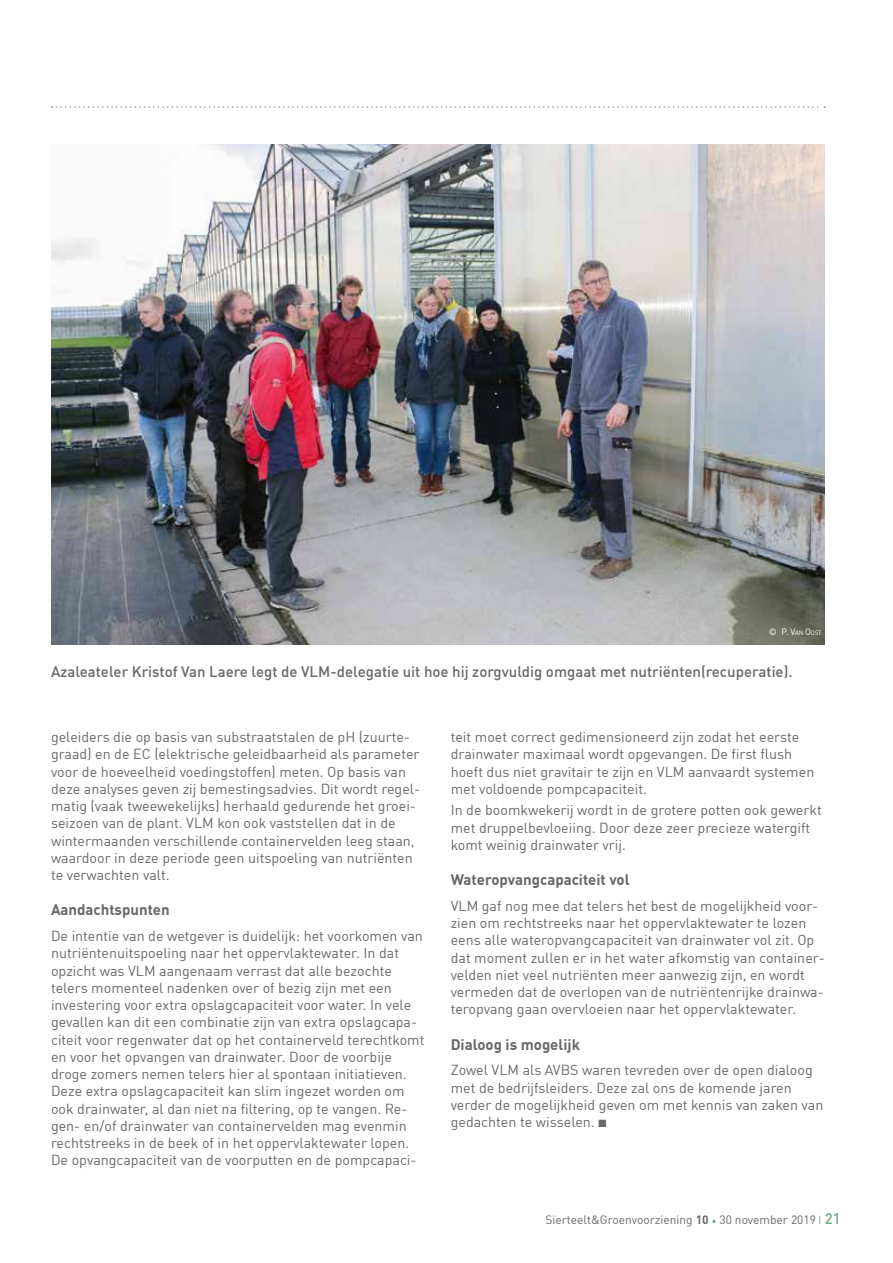
<style>
.page{position:relative;width:893px;height:1263px;background:#fff}
.page>*{position:absolute;margin:0;border:0;box-sizing:border-box;transform-origin:0 0}
.t1{font:500 15px "DIN Offc Pro";color:#676968}
.t2{font:700 15px "DIN Offc Pro";color:#676968}
.t3{font:14.25px/17.2px "DIN Offc Pro";color:#676968}
.t4{font:12px "DIN Offc Pro";color:#676968}
.t5{font:9px "DIN Offc Pro";color:#fff}
.s1{font-size:6.3px}
.s2{font-weight:700}
.s3{font-family:"Minion Pro";color:#6ca880}
.s4{font-weight:500;font-size:15px;color:#6ca880}
</style>
<div class="page">
<svg style="left:52px;top:106px;width:773px;height:2px"></svg>
<img style="left:51px;top:145px;width:774px;height:500px">
<p class="t5" style="left:769px;top:624px;width:54px">© P. V<span class="s1">AN</span> O<span class="s1">OST</span></p>
<p class="t1" style="left:51px;top:659px;width:743px">Azaleateler Kristof Van Laere legt de VLM-delegatie uit hoe hij zorgvuldig omgaat met nutriënten(recuperatie).</p>
<p class="t3" style="left:51px;top:727px;width:371px">geleiders die op basis van substraatstalen de pH (zuurte&shy;graad) en de EC (elektrische geleidbaarheid als parameter voor de hoeveelheid voedingstoffen) meten. Op basis van deze analyses geven zij bemestingsadvies. Dit wordt regel&shy;matig (vaak tweewekelijks) herhaald gedurende het groei&shy;seizoen van de plant. VLM kon ook vaststellen dat in de wintermaanden verschillende containervelden leeg staan, waardoor in deze periode geen uitspoeling van nutriënten te verwachten valt.</p>
<p class="t2" style="left:51px;top:897px;width:120px">Aandachtspunten</p>
<p class="t3" style="left:51px;top:926px;width:375px">De intentie van de wetgever is duidelijk: het voorkomen van nutriëntenuitspoeling naar het oppervlaktewater. In dat opzicht was VLM aangenaam verrast dat alle bezochte telers momenteel nadenken over of bezig zijn met een investering voor extra opslagcapaciteit voor water. In vele gevallen kan dit een combinatie zijn van extra opslagcapa&shy;citeit voor regenwater dat op het containerveld terechtkomt en voor het opvangen van drainwater. Door de voorbije droge zomers nemen telers hier al spontaan initiatieven.<br>Deze extra opslagcapaciteit kan slim ingezet worden om ook drainwater, al dan niet na filtering, op te vangen. Re&shy;gen- en/of drainwater van containervelden mag evenmin rechtstreeks in de beek of in het oppervlaktewater lopen.<br>De opvangcapaciteit van de voorputten en de pompcapaci-</p>
<p class="t3" style="left:451px;top:727px;width:365px">teit moet correct gedimensioneerd zijn zodat het eerste drainwater maximaal wordt opgevangen. De first flush hoeft dus niet gravitair te zijn en VLM aanvaardt systemen met voldoende pompcapaciteit.</p>
<p class="t3" style="left:451px;top:800px;width:373px">In de boomkwekerij wordt in de grotere potten ook gewerkt met druppelbevloeiing. Door deze zeer precieze watergift komt weinig drainwater vrij.</p>
<p class="t2" style="left:451px;top:867px;width:180px">Wateropvangcapaciteit vol</p>
<p class="t3" style="left:451px;top:896px;width:376px">VLM gaf nog mee dat telers het best de mogelijkheid voor&shy;zien om rechtstreeks naar het oppervlaktewater te lozen eens alle wateropvangcapaciteit van drainwater vol zit. Op dat moment zullen er in het water afkomstig van container&shy;velden niet veel nutriënten meer aanwezig zijn, en wordt vermeden dat de overlopen van de nutriëntenrijke drainwa&shy;teropvang gaan overvloeien naar het oppervlaktewater.</p>
<p class="t2" style="left:451px;top:1032px;width:131px">Dialoog is mogelijk</p>
<p class="t3" style="left:451px;top:1060px;width:374px">Zowel VLM als AVBS waren tevreden over de open dialoog met de bedrijfsleiders. Deze zal ons de komende jaren verder de mogelijkheid geven om met kennis van zaken van gedachten te wisselen. ■</p>
<p class="t4" style="left:545px;top:1210px;width:297px">Sierteelt&amp;Groenvoorziening <span class="s2">10</span> <span class="s3">•</span> 30 november 2019 <span class="s4">21</span></p>
</div>
